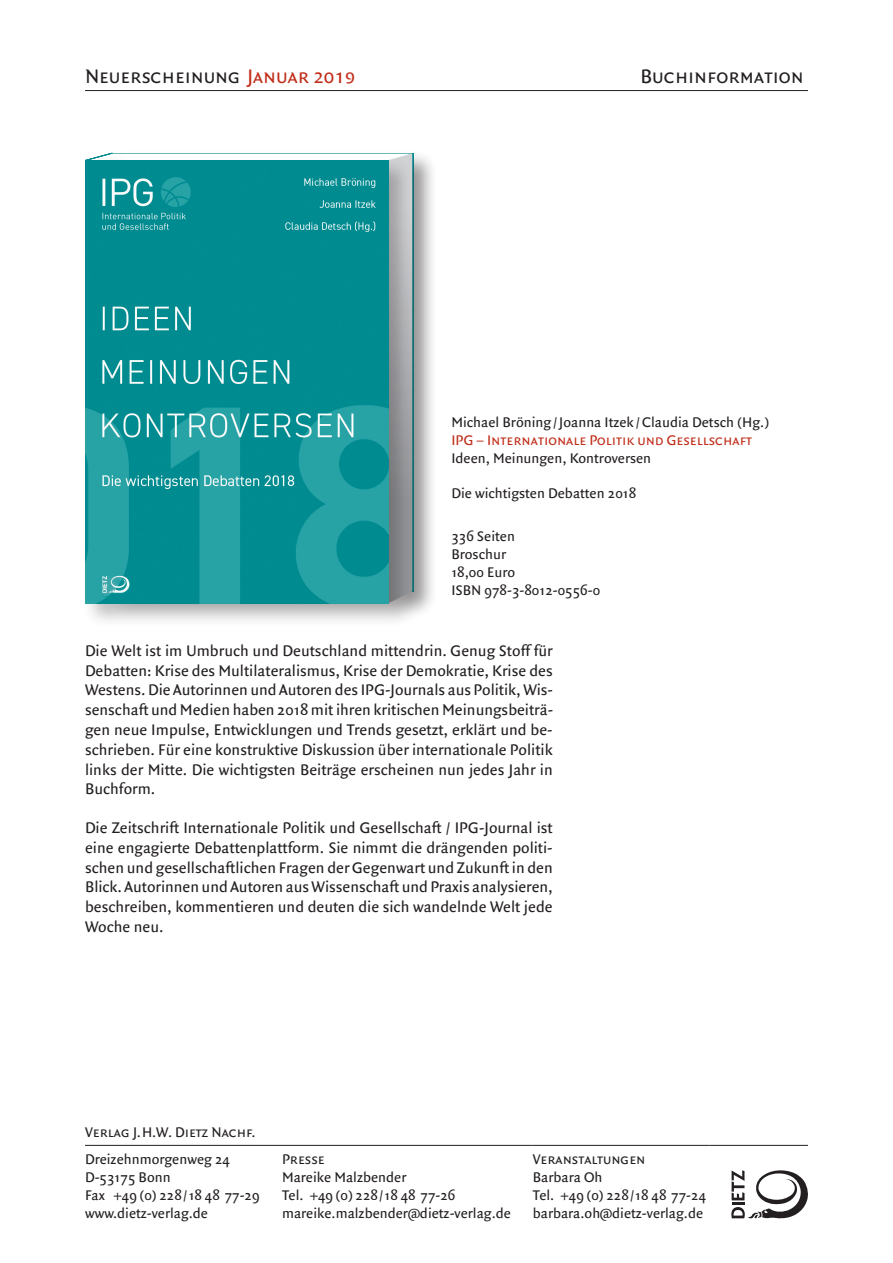
<style>
.page{position:relative;width:893px;height:1263px;background:#fff}
.page>*{position:absolute;margin:0;border:0;box-sizing:border-box;transform-origin:0 0}
.t1{font:21px "Quadraat Sans Small Caps";color:#231f20}
.t2{font:16.5px/19.8px "Quadraat Sans";color:#231f20;text-align:justify}
.t3{font:15px/18px "Quadraat Sans";color:#231f20}
.t4{font:15px "Quadraat Sans Small Caps";color:#231f20}
.t5{font:15px "Quadraat Sans Small Caps";color:#c02d19}
.s1{color:#c02d19}
</style>
<div class="page">
<div style="left:383px;top:151px;width:54px;height:476px;background:#231f20;opacity:.28"></div>
<div style="left:81px;top:156px;width:332px;height:472px;background:#231f20;opacity:.28"></div>
<img style="left:85px;top:160px;width:303px;height:444px">
<hr style="left:85px;top:90px;width:723px;height:1px;background:#231f20">
<hr style="left:85px;top:1145px;width:197px;height:1px;background:#231f20">
<hr style="left:282px;top:1145px;width:251px;height:1px;background:#231f20">
<hr style="left:533px;top:1145px;width:177px;height:1px;background:#231f20">
<hr style="left:710px;top:1145px;width:98px;height:1px;background:#231f20">
<svg style="left:731px;top:1170px;width:77px;height:48px"></svg>
<p class="t1" style="left:85px;top:64px;width:272px">Neuerscheinung <span class="s1">Januar 2019</span></p>
<p class="t1" style="left:640px;top:64px;width:165px">Buchinformation</p>
<p class="t3" style="left:451px;top:413px;width:319px">Michael Bröning/Joanna Itzek /Claudia Detsch (Hg.)</p>
<p class="t5" style="left:451px;top:431px;width:302px">IPG – Internationale Politik und Gesellschaft</p>
<p class="t3" style="left:451px;top:449px;width:201px">Ideen, Meinungen, Kontroversen</p>
<p class="t3" style="left:451px;top:484px;width:186px">Die wichtigsten Debatten 2018</p>
<p class="t3" style="left:451px;top:528px;width:150px">336 Seiten<br>Broschur<br>18,00 Euro<br>ISBN 978-3-8012-0556-0</p>
<p class="t2" style="left:85px;top:641px;width:470px">Die Welt ist im Umbruch und Deutschland mittendrin. Genug Stoff für Debatten: Krise des Multilateralismus, Krise der Demokratie, Krise des Westens. Die Autorinnen und Autoren des IPG-Journals aus Politik, Wis&shy;senschaft und Medien haben 2018 mit ihren kritischen Meinungsbeiträ&shy;gen neue Impulse, Entwicklungen und Trends gesetzt, erklärt und be&shy;schrieben. Für eine konstruktive Diskussion über internationale Politik links der Mitte. Die wichtigsten Beiträge erscheinen nun jedes Jahr in Buchform.</p>
<p class="t2" style="left:85px;top:818px;width:469px">Die Zeitschrift Internationale Politik und Gesellschaft / IPG-Journal ist eine engagierte Debattenplattform. Sie nimmt die drängenden politi&shy;schen und gesellschaftlichen Fragen der Gegenwart und Zukunft in den Blick. Autorinnen und Autoren aus Wissenschaft und Praxis analysieren, beschreiben, kommentieren und deuten die sich wandelnde Welt jede Woche neu.</p>
<p class="t4" style="left:85px;top:1123px;width:172px">Verlag J.H.W. Dietz Nachf.</p>
<p class="t3" style="left:85px;top:1151px;width:176px">Dreizehnmorgenweg 24<br>D-53175 Bonn<br>Fax +49 (0) 228/18 48 77-29 www.dietz-verlag.de</p>
<p class="t4" style="left:282px;top:1151px;width:44px">Presse</p>
<p class="t3" style="left:282px;top:1169px;width:230px">Mareike Malzbender<br>Tel. +49 (0) 228/18 48 77-26 mareike.malzbender@dietz-verlag.de</p>
<p class="t4" style="left:533px;top:1151px;width:114px">Veranstaltungen</p>
<p class="t3" style="left:533px;top:1169px;width:175px">Barbara Oh<br>Tel. +49 (0) 228/18 48 77-24 barbara.oh@dietz-verlag.de</p>
</div>
